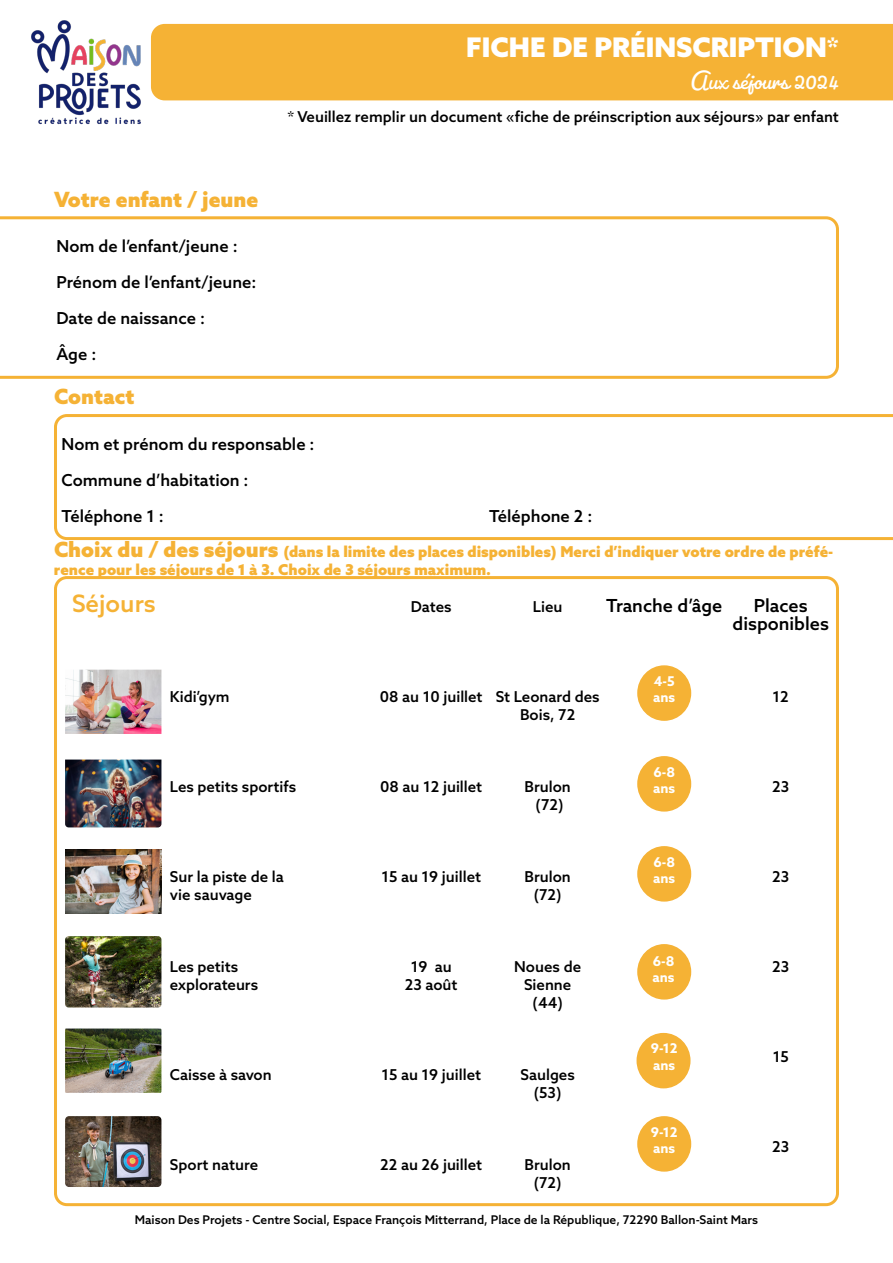
<style>
.page{position:relative;width:893px;height:1263px;background:#fff}
.page>*{position:absolute;margin:0;border:0;box-sizing:border-box;transform-origin:0 0}
.t1{font:900 27px "Azo Sans";color:#fff}
.t2{font:27px "Pacifico";color:#fff}
.t3{font:500 24px "Azo Sans";color:#f5b235}
.t4{font:900 21px "Azo Sans";color:#f5b235}
.t5{font:500 18px/18px "Azo Sans";color:#000;text-align:center}
.t6{font:500 16.5px/36px "Azo Sans";color:#000}
.t7{font:500 15px/18px "Azo Sans";color:#000;text-align:center}
.t8{font:900 15px/18px "Azo Sans";color:#f5b235}
.t9{font:700 13.5px/16.2px "Azo Sans";color:#fff}
.t10{font:500 12px "Azo Sans";color:#000}
.s1{font-size:21px}
</style>
<div class="page">
<div style="left:151px;top:24px;width:742px;height:76px;background:#f5b235"></div>
<svg style="left:54px;top:414px;width:839px;height:126px"></svg>
<svg style="left:0;top:216px;width:839px;height:163px"></svg>
<div style="left:54px;top:576px;width:785px;height:630px;border:3px solid #f5b235;border-radius:11px"></div>
<img style="left:65px;top:670px;width:96px;height:64px">
<img style="left:65px;top:759px;width:96px;height:68px">
<img style="left:65px;top:850px;width:96px;height:64px">
<img style="left:65px;top:936px;width:96px;height:71px">
<img style="left:65px;top:1028px;width:96px;height:65px">
<img style="left:65px;top:1116px;width:96px;height:71px">
<img style="left:31px;top:20px;width:110px;height:105px">
<div style="left:638px;top:666px;width:52px;height:54px;background:#f5b235;border-radius:50%"></div>
<div style="left:637px;top:665px;width:54px;height:56px;border:2px solid #f5b235;border-radius:50%"></div>
<div style="left:638px;top:757px;width:52px;height:54px;background:#f5b235;border-radius:50%"></div>
<div style="left:637px;top:756px;width:54px;height:56px;border:2px solid #f5b235;border-radius:50%"></div>
<div style="left:638px;top:847px;width:52px;height:54px;background:#f5b235;border-radius:50%"></div>
<div style="left:637px;top:846px;width:54px;height:56px;border:2px solid #f5b235;border-radius:50%"></div>
<div style="left:638px;top:945px;width:52px;height:54px;background:#f5b235;border-radius:50%"></div>
<div style="left:637px;top:944px;width:54px;height:55px;border:2px solid #f5b235;border-radius:50%"></div>
<div style="left:637px;top:1034px;width:53px;height:54px;background:#f5b235;border-radius:50%"></div>
<div style="left:636px;top:1033px;width:54px;height:55px;border:2px solid #f5b235;border-radius:50%"></div>
<div style="left:638px;top:1117px;width:52px;height:54px;background:#f5b235;border-radius:50%"></div>
<div style="left:637px;top:1116px;width:54px;height:56px;border:2px solid #f5b235;border-radius:50%"></div>
<h1 class="t1" style="left:466px;top:29px;width:374px">FICHE DE PRÉINSCRIPTION*</h1>
<h1 class="t2" style="left:690px;top:64px;width:150px">Aux séjours 2024</h1>
<h3 class="t4" style="left:54px;top:185px;width:206px">Votre enfant / jeune</h3>
<p class="t6" style="left:56px;top:228px;width:201px">Nom de l’enfant/jeune :<br>Prénom de l’enfant/jeune:<br>Date de naissance :<br>Âge :</p>
<h3 class="t4" style="left:54px;top:383px;width:82px">Contact</h3>
<p class="t7" style="left:287px;top:108px;width:553px">* Veuillez remplir un document «fiche de préinscription aux séjours» par enfant</p>
<p class="t6" style="left:62px;top:426px;width:255px">Nom et prénom du responsable :<br>Commune d’habitation :<br>Téléphone 1 :</p>
<p class="t6" style="left:489px;top:498px;width:105px">Téléphone 2 :</p>
<p class="t8" style="left:54px;top:543px;width:781px"><span class="s1">Choix du / des séjours</span> (dans la limite des places disponibles) Merci d’indiquer votre ordre de préfé&shy;rence pour les séjours de 1 à 3. Choix de 3 séjours maximum.</p>
<p class="t7" style="left:533px;top:597px;width:31px">Lieu</p>
<h2 class="t3" style="left:72px;top:588px;width:85px">Séjours</h2>
<p class="t7" style="left:411px;top:597px;width:42px">Dates</p>
<p class="t5" style="left:606px;top:596px;width:118px">Tranche d’âge</p>
<p class="t5" style="left:732px;top:596px;width:98px">Places disponibles</p>
<p class="t7" style="left:170px;top:687px;width:61px">Kidi’gym</p>
<p class="t7" style="left:380px;top:687px;width:104px">08 au 10 juillet</p>
<p class="t7" style="left:496px;top:687px;width:106px">St Leonard des<br>Bois, 72</p>
<p class="t9" style="left:653px;top:673px;width:24px">4-5 ans</p>
<p class="t7" style="left:773px;top:687px;width:18px">12</p>
<p class="t7" style="left:170px;top:777px;width:128px">Les petits sportifs</p>
<p class="t7" style="left:380px;top:777px;width:103px">08 au 12 juillet</p>
<p class="t7" style="left:524px;top:777px;width:48px">Brulon (72)</p>
<p class="t9" style="left:653px;top:763px;width:24px">6-8 ans</p>
<p class="t7" style="left:772px;top:777px;width:19px">23</p>
<p class="t7" style="left:170px;top:867px;width:115px;text-align:left">Sur la piste de la vie sauvage</p>
<p class="t7" style="left:381px;top:867px;width:101px">15 au 19 juillet</p>
<p class="t7" style="left:524px;top:867px;width:48px">Brulon (72)</p>
<p class="t9" style="left:653px;top:853px;width:24px">6-8 ans</p>
<p class="t7" style="left:772px;top:867px;width:19px">23</p>
<p class="t7" style="left:170px;top:957px;width:90px;text-align:left">Les petits explorateurs</p>
<p class="t7" style="left:405px;top:957px;width:54px">19 au<br>23 août</p>
<p class="t7" style="left:514px;top:957px;width:68px">Noues de<br>Sienne (44)</p>
<p class="t9" style="left:652px;top:953px;width:24px">6-8 ans</p>
<p class="t7" style="left:170px;top:1065px;width:103px">Caisse à savon</p>
<p class="t7" style="left:381px;top:1065px;width:101px">15 au 19 juillet</p>
<p class="t7" style="left:520px;top:1065px;width:56px">Saulges (53)</p>
<p class="t9" style="left:651px;top:1040px;width:29px">9-12 ans</p>
<p class="t9" style="left:651px;top:1123px;width:29px">9-12 ans</p>
<p class="t7" style="left:170px;top:1155px;width:90px">Sport nature</p>
<p class="t7" style="left:380px;top:1155px;width:103px">22 au 26 juillet</p>
<p class="t7" style="left:524px;top:1155px;width:48px">Brulon (72)</p>
<p class="t10" style="left:135px;top:1212px;width:625px">Maison Des Projets - Centre Social, Espace François Mitterrand, Place de la République, 72290 Ballon-Saint Mars</p>
<p class="t7" style="left:772px;top:957px;width:19px">23</p>
<p class="t7" style="left:773px;top:1047px;width:18px">15</p>
<p class="t7" style="left:772px;top:1137px;width:19px">23</p>
</div>
